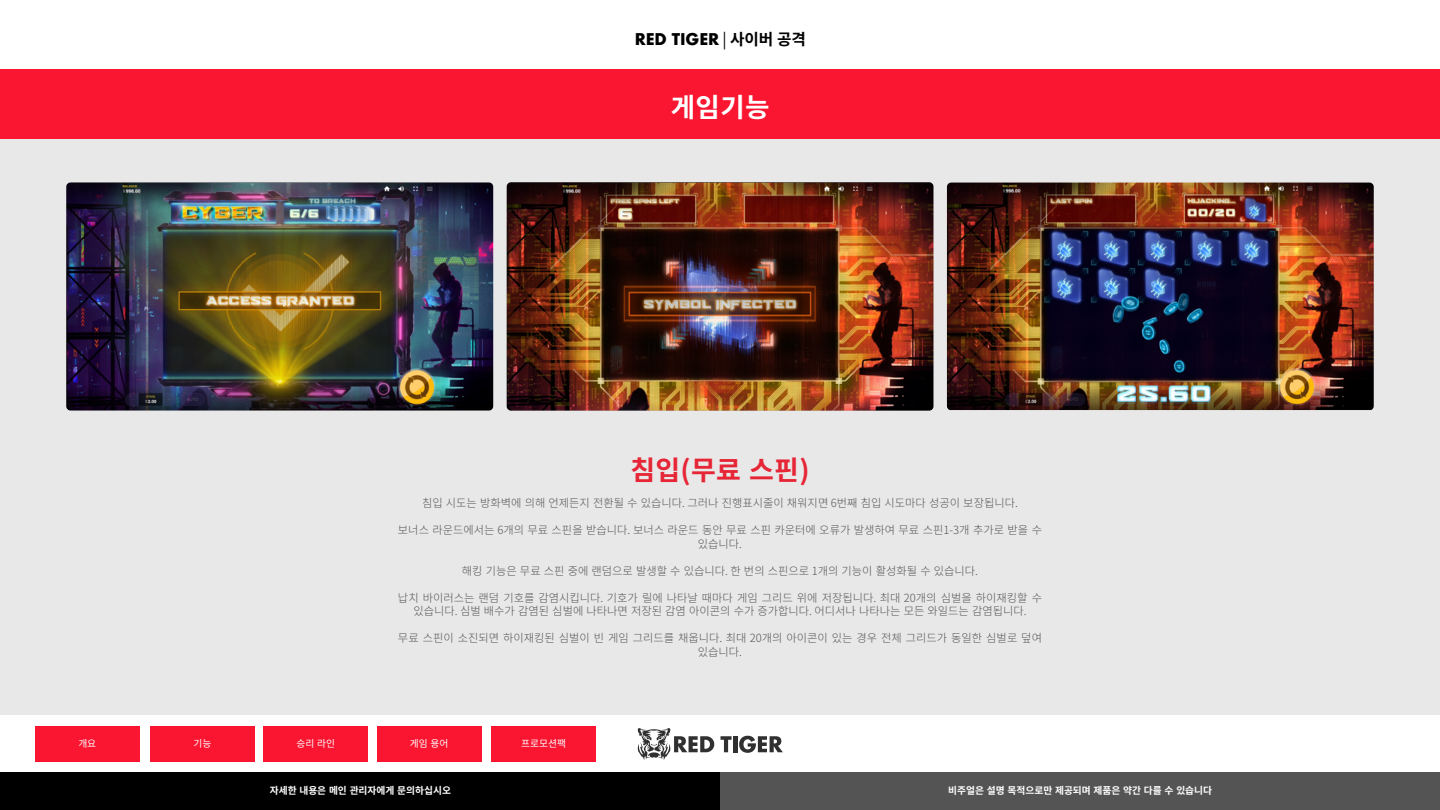
<style>
.page{position:relative;width:1440px;height:810px;background:#fff}
.page>*{position:absolute;margin:0;border:0;box-sizing:border-box;transform-origin:0 0}
.t1{font:700 27px "Noto Sans CJ Ktc";color:#e62636}
.t2{font:700 26.55px "Noto Sans CJ Ktc";color:#fff}
.t3{font:700 15.75px "Futura";letter-spacing:-.01em;color:#000}
.t4{font:300 11.25px/13.5px "Noto Sans CJ Ktc";color:#545454;text-align:center}
.t5{font:700 9.75px "Noto Sans CJ Ktc";color:#fff}
.t6{font:9.75px "Noto Sans CJ Ktc";color:#fff}
.s1{font-family:"Noto Sans CJ Ktc";font-weight:400}
.s2{font-family:"Noto Sans CJ Ktc"}
</style>
<div class="page">
<div style="left:0;top:70px;width:1440px;height:644px;background:#e8e8e8"></div>
<div style="left:0;top:69px;width:1440px;height:69px;background:#fa1631"></div>
<div style="left:35px;top:726px;width:105px;height:35px;background:#fa1631"></div>
<div style="left:150px;top:726px;width:105px;height:35px;background:#fa1631"></div>
<div style="left:263px;top:726px;width:105px;height:35px;background:#fa1631"></div>
<div style="left:377px;top:726px;width:105px;height:35px;background:#fa1631"></div>
<div style="left:491px;top:726px;width:105px;height:35px;background:#fa1631"></div>
<img style="left:66px;top:182px;width:427px;height:229px">
<img style="left:507px;top:182px;width:426px;height:229px">
<img style="left:947px;top:183px;width:427px;height:227px">
<svg style="left:638px;top:728px;width:76px;height:32px"></svg>
<svg style="left:721px;top:736px;width:11px;height:16px"></svg>
<hr style="left:733px;top:736px;width:4px;height:16px;background:#303030">
<svg style="left:739px;top:736px;width:44px;height:17px"></svg>
<div style="left:0;top:772px;width:720px;height:38px;background:#000"></div>
<div style="left:720px;top:772px;width:720px;height:38px;background:#545454"></div>
<h3 class="t3" style="left:635px;top:27px;width:173px">RED TIGER <span class="s1">|</span> <span class="s2">사이버 공격</span></h3>
<h2 class="t2" style="left:671px;top:92px;width:100px">게임기능</h2>
<h1 class="t1" style="left:630px;top:455px;width:181px">침입(무료 스핀)</h1>
<p class="t4" style="left:422px;top:497px;width:597px">침입 시도는 방화벽에 의해 언제든지 전환될 수 있습니다. 그러나 진행표시줄이 채워지면 6번째 침입 시도마다 성공이 보장됩니다.</p>
<p class="t4" style="left:398px;top:524px;width:646px">보너스 라운드에서는 6개의 무료 스핀을 받습니다. 보너스 라운드 동안 무료 스핀 카운터에 오류가 발생하여 무료 스핀1-3개 추가로 받을 수 있습니다.</p>
<p class="t4" style="left:462px;top:564px;width:518px">해킹 기능은 무료 스핀 중에 랜덤으로 발생할 수 있습니다. 한 번의 스핀으로 1개의 기능이 활성화될 수 있습니다.</p>
<p class="t4" style="left:398px;top:591px;width:646px">납치 바이러스는 랜덤 기호를 감염시킵니다. 기호가 릴에 나타날 때마다 게임 그리드 위에 저장됩니다. 최대 20개의 심벌을 하이재킹할 수 있습니다. 심벌 배수가 감염된 심벌에 나타나면 저장된 감염 아이콘의 수가 증가합니다. 어디서나 나타나는 모든 와일드는 감염됩니다.</p>
<p class="t4" style="left:398px;top:632px;width:646px">무료 스핀이 소진되면 하이재킹된 심벌이 빈 게임 그리드를 채웁니다. 최대 20개의 아이콘이 있는 경우 전체 그리드가 동일한 심벌로 덮여 있습니다.</p>
<p class="t6" style="left:78px;top:738px;width:19px">개요</p>
<p class="t6" style="left:193px;top:738px;width:19px">기능</p>
<p class="t6" style="left:296px;top:738px;width:40px">승리 라인</p>
<p class="t6" style="left:410px;top:738px;width:40px">게임 용어</p>
<p class="t6" style="left:521px;top:738px;width:46px">프로모션팩</p>
<p class="t5" style="left:270px;top:785px;width:183px">자세한 내용은 메인 관리자에게 문의하십시오</p>
<p class="t5" style="left:948px;top:785px;width:266px">비주얼은 설명 목적으로만 제공되며 제품은 약간 다를 수 있습니다</p>
</div>
